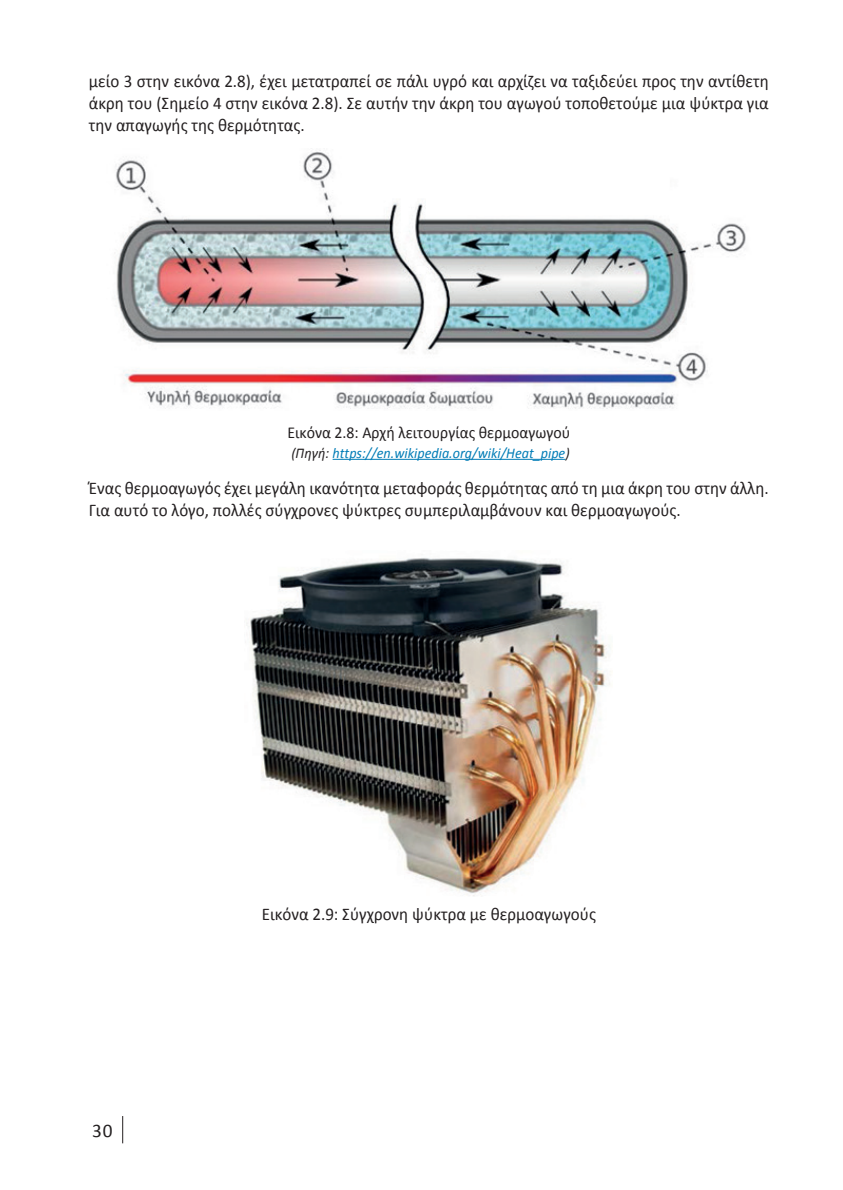
<style>
.page{position:relative;width:843px;height:1190px;background:#fff}
.page>*{position:absolute;margin:0;border:0;box-sizing:border-box;transform-origin:0 0}
.t1{font:19.25px "Calibri";color:#231f20}
.t2{font:17.85px/21.9px "Calibri";color:#231f20;text-align:justify;scale:.95 1}
.t3{font:16.62px "Calibri";color:#231f20;scale:.95 1}
.t4{font:italic 14.88px "Calibri";color:#007cb6;scale:.95 1}
.s1{color:#231f20}
</style>
<div class="page">
<svg style="left:122px;top:1116px;width:1px;height:27px"></svg>
<hr style="left:332px;top:459px;width:233px;height:1px;background:#007cb6">
<img style="left:246px;top:558px;width:364px;height:338px">
<img style="left:115px;top:150px;width:631px;height:259px">
<p class="t2" style="left:89px;top:71px;width:717px">μείο 3 στην εικόνα 2.8), έχει μετατραπεί σε πάλι υγρό και αρχίζει να ταξιδεύει προς την αντίθετη άκρη του (Σημείο 4 στην εικόνα 2.8). Σε αυτήν την άκρη του αγωγού τοποθετούμε μια ψύκτρα για την απαγωγής της θερμότητας.</p>
<p class="t3" style="left:287px;top:422px;width:299px">Εικόνα 2.8: Αρχή λειτουργίας θερμοαγωγού</p>
<p class="t4" style="left:291px;top:442px;width:294px"><span class="s1">(Πηγή:</span> https://en.wikipedia.org/wiki/Heat_pipe<span class="s1">)</span></p>
<p class="t2" style="left:89px;top:477px;width:717px">Ένας θερμοαγωγός έχει μεγάλη ικανότητα μεταφοράς θερμότητας από τη μια άκρη του στην άλλη.<br>Για αυτό το λόγο, πολλές σύγχρονες ψύκτρες συμπεριλαμβάνουν και θερμοαγωγούς.</p>
<p class="t1" style="left:92px;top:1118px;width:22px">30</p>
<p class="t2" style="left:262px;top:903px;width:353px">Εικόνα 2.9: Σύγχρονη ψύκτρα με θερμοαγωγούς</p>
</div>
